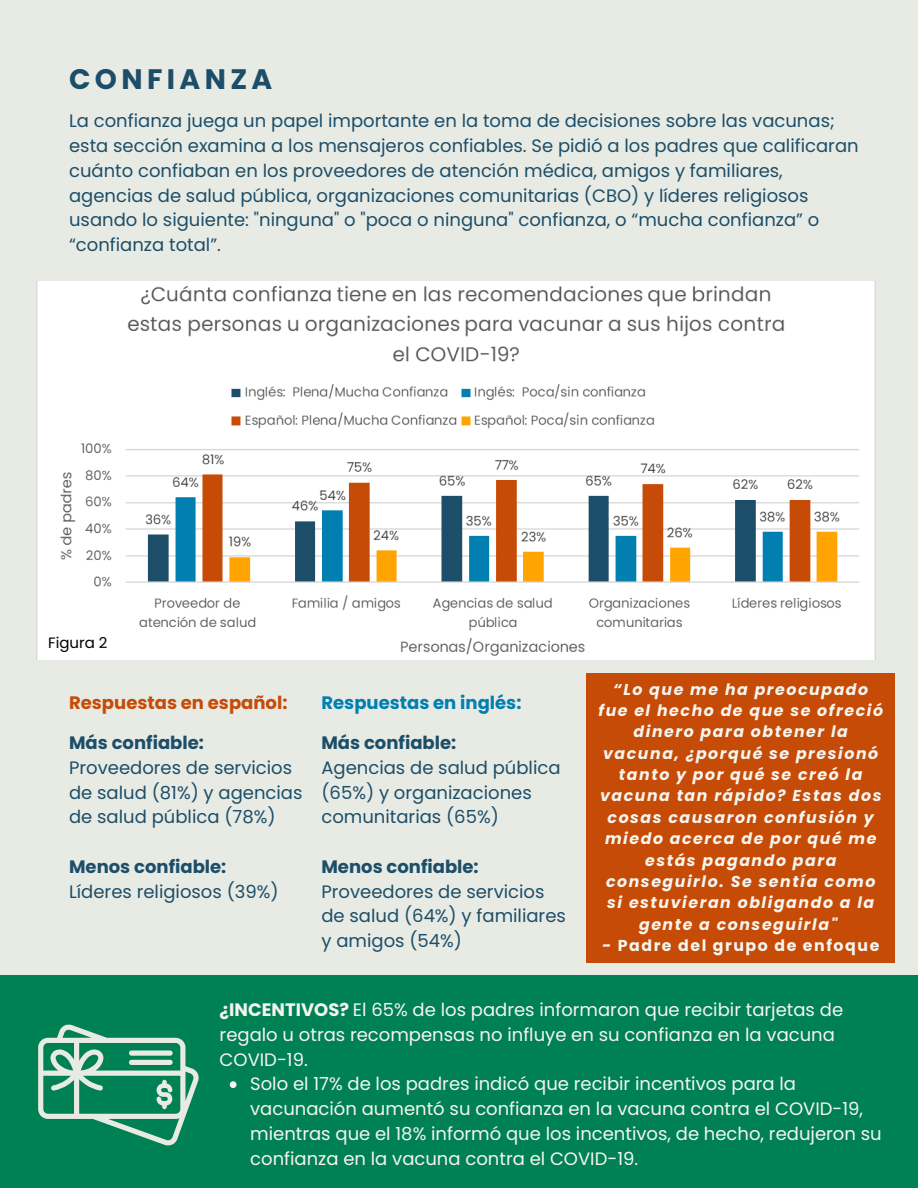
<style>
.page{position:relative;width:918px;height:1188px;background:#e8ebe4}
.page>*{position:absolute;margin:0;border:0;box-sizing:border-box;transform-origin:0 0}
.t1{font:700 28.2px "Poppins";letter-spacing:.155em;color:#1c4e69}
.t2{font:18px/24.8px "Poppins";color:#1c4e69}
.t3{font:18px/24.8px "Poppins";color:#f5f5ef}
.t4{font:700 18px "Poppins";color:#1c4e69}
.t5{font:700 18px "Poppins";color:#c64b06}
.t6{font:700 18px "Poppins";color:#007fb0}
.t7{font:italic 700 15.75px/21.3px "Poppins";letter-spacing:.1em;color:#f5f5ef;text-align:center}
.t8{font:700 15.75px "Poppins";letter-spacing:.1em;color:#f5f5ef}
.t9{font:15px "Poppins";color:#000}
.s1{font-weight:700}
.s2{font-style:italic}
</style>
<div class="page">
<div style="left:0;top:975px;width:918px;height:213px;background:#008155"></div>
<svg style="left:38px;top:1024px;width:161px;height:122px"></svg>
<div style="left:587px;top:673px;width:308px;height:289px;background:#c64b06"></div>
<img style="left:36px;top:282px;width:840px;height:378px">
<svg style="left:230px;top:1081px;width:7px;height:7px"></svg>
<p class="t1" style="left:69px;top:60px;width:205px">CONFIANZA</p>
<p class="t2" style="left:69px;top:109px;width:791px">La confianza juega un papel importante en la toma de decisiones sobre las vacunas; esta sección examina a los mensajeros confiables. Se pidió a los padres que calificaran cuánto confiaban en los proveedores de atención médica, amigos y familiares, agencias de salud pública, organizaciones comunitarias (CBO) y líderes religiosos usando lo siguiente: "ninguna" o "poca o ninguna" confianza, o “mucha confianza” o “confianza total”.</p>
<p class="t9" style="left:48px;top:633px;width:61px">Figura 2</p>
<p class="t5" style="left:69px;top:690px;width:220px">Respuestas en español:</p>
<p class="t6" style="left:321px;top:690px;width:201px">Respuestas en inglés:</p>
<p class="t2" style="left:69px;top:730px;width:235px"><span class="s1">Más confiable:<br></span>Proveedores de servicios de salud (81%) y agencias de salud pública (78%)</p>
<p class="t4" style="left:69px;top:854px;width:159px">Menos confiable:</p>
<p class="t2" style="left:69px;top:879px;width:211px">Líderes religiosos (39%)</p>
<p class="t4" style="left:321px;top:730px;width:136px">Más confiable:</p>
<p class="t2" style="left:321px;top:755px;width:241px">Agencias de salud pública (65%) y organizaciones comunitarias (65%)</p>
<p class="t4" style="left:321px;top:854px;width:159px">Menos confiable:</p>
<p class="t2" style="left:321px;top:879px;width:246px">Proveedores de servicios de salud (64%) y familiares y amigos (54%)</p>
<p class="t7" style="left:598px;top:678px;width:286px">“Lo que me ha preocupado fue el hecho de que se ofreció dinero para obtener la vacuna, ¿porqué se presionó tanto y por qué se creó la vacuna tan rápido? Estas dos cosas causaron confusión y miedo acerca de por qué me estás pagando para conseguirlo. Se sentía como si estuvieran obligando a la gente a conseguirla"</p>
<p class="t8" style="left:602px;top:935px;width:279px"><span class="s2">-</span> Padre del grupo de enfoque</p>
<p class="t3" style="left:220px;top:997px;width:625px"><span class="s1">¿INCENTIVOS?</span> El 65% de los padres informaron que recibir tarjetas de regalo u otras recompensas no influye en su confianza en la vacuna<br>COVID-19.</p>
<p class="t3" style="left:250px;top:1072px;width:633px">Solo el 17% de los padres indicó que recibir incentivos para la vacunación aumentó su confianza en la vacuna contra el COVID-19, mientras que el 18% informó que los incentivos, de hecho, redujeron su confianza en la vacuna contra el COVID-19.</p>
</div>
